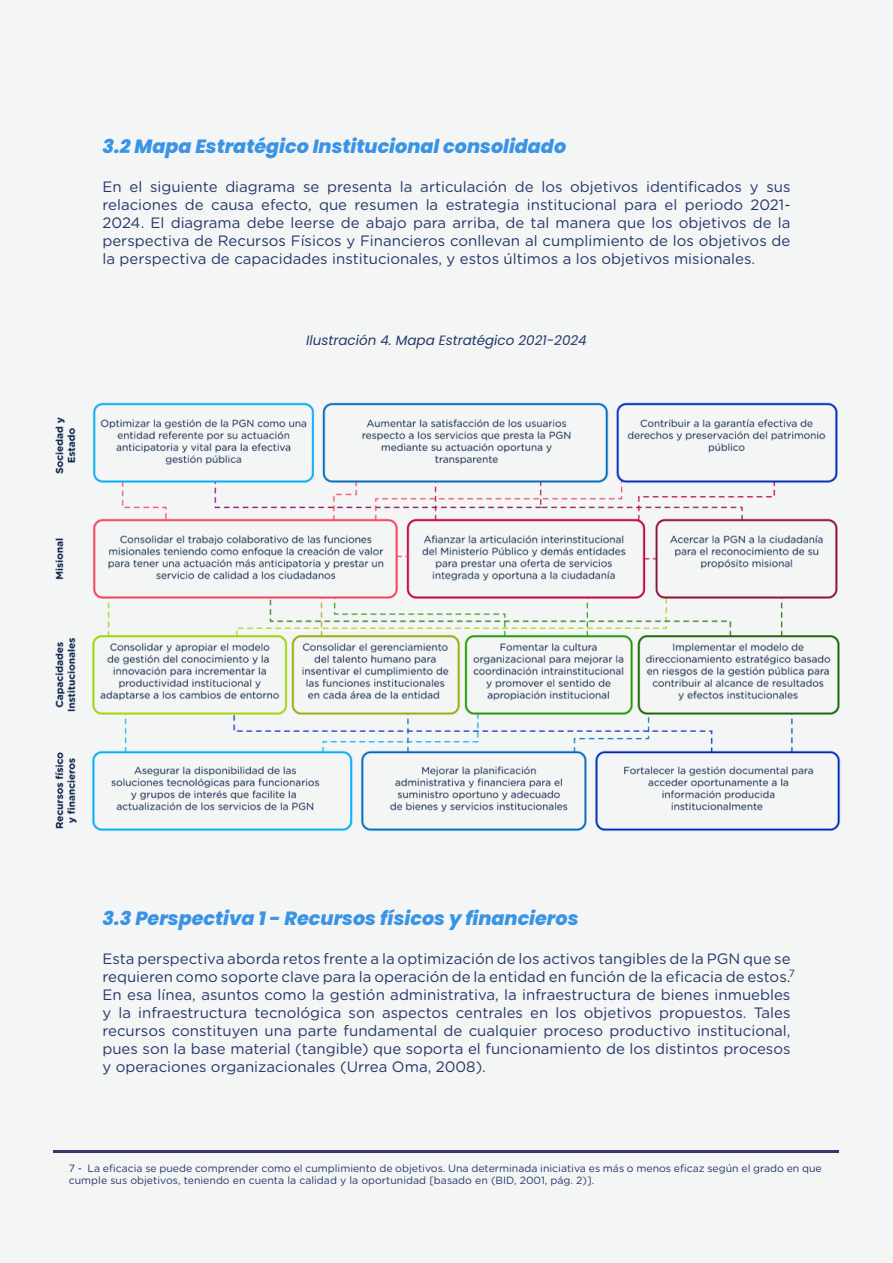
<style>
.page{position:relative;width:893px;height:1263px;background:#f4f5f5}
.page>*{position:absolute;margin:0;border:0;box-sizing:border-box;transform-origin:0 0}
.t1{font:italic 800 19.2px "Poppins";color:#3994e5}
.t2{font:15px/18px "Gotham Rounded";color:#233769;text-align:justify}
.t3{font:italic 13.5px "Poppins";color:#233769}
.t4{font:10.5px/12.6px "Gotham Rounded";color:#233769}
</style>
<div class="page">
<hr style="left:53px;top:1150px;width:786px;height:2px;background:#403168">
<img style="left:55px;top:402px;width:786px;height:429px">
<p class="t1" style="left:102px;top:136px;width:465px">3.2 Mapa Estratégico Institucional consolidado</p>
<p class="t2" style="left:102px;top:177px;width:690px">En el siguiente diagrama se presenta la articulación de los objetivos identificados y sus relaciones de causa efecto, que resumen la estrategia institucional para el periodo 2021- 2024. El diagrama debe leerse de abajo para arriba, de tal manera que los objetivos de la perspectiva de Recursos Físicos y Financieros conllevan al cumplimiento de los objetivos de la perspectiva de capacidades institucionales, y estos últimos a los objetivos misionales.</p>
<p class="t3" style="left:306px;top:332px;width:282px">Ilustración 4. Mapa Estratégico 2021-2024</p>
<p class="t1" style="left:102px;top:907px;width:478px">3.3 Perspectiva 1 - Recursos físicos y financieros</p>
<p class="t2" style="left:102px;top:949px;width:690px">Esta perspectiva aborda retos frente a la optimización de los activos tangibles de la PGN que se requieren como soporte clave para la operación de la entidad en función de la eficacia de estos.<br>En esa línea, asuntos como la gestión administrativa, la infraestructura de bienes inmuebles y la infraestructura tecnológica son aspectos centrales en los objetivos propuestos. Tales recursos constituyen una parte fundamental de cualquier proceso productivo institucional, pues son la base material (tangible) que soporta el funcionamiento de los distintos procesos y operaciones organizacionales (Urrea Oma, 2008).</p>
<p class="t4" style="left:789px;top:967px;width:8px">7</p>
<p class="t4" style="left:69px;top:1161px;width:754px">7 - La eficacia se puede comprender como el cumplimiento de objetivos. Una determinada iniciativa es más o menos eficaz según el grado en que cumple sus objetivos, teniendo en cuenta la calidad y la oportunidad [basado en (BID, 2001, pág. 2)].</p>
</div>
